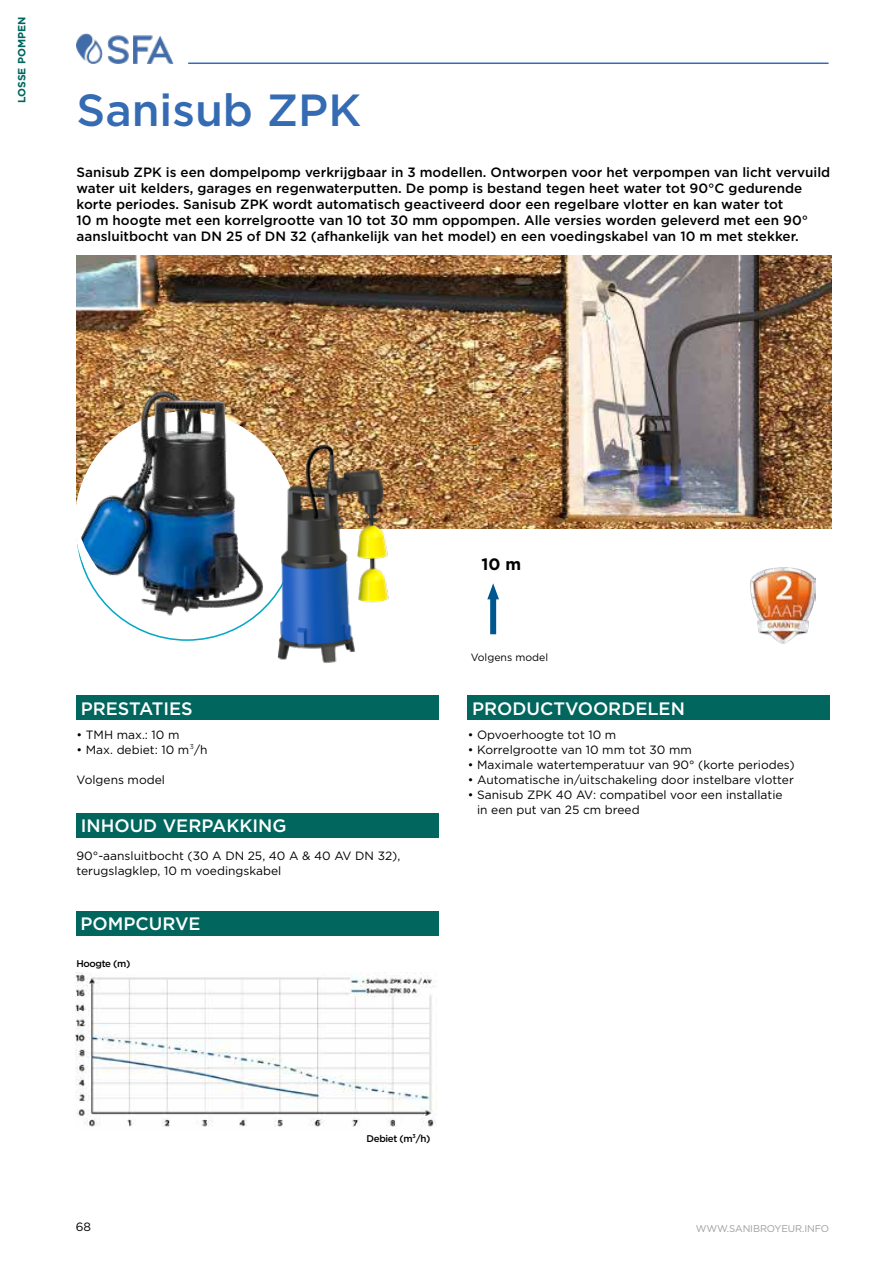
<style>
.page{position:relative;width:893px;height:1263px;background:#fff}
.page>*{position:absolute;margin:0;border:0;box-sizing:border-box;transform-origin:0 0}
.t1{font:500 45px "Gotham";color:#346bb3}
.t2{font:500 18px "Gotham";color:#fff}
.t3{font:700 16.5px "Gotham";color:#000}
.t4{font:500 13.5px/16.2px "Gotham";color:#000}
.t5{font:12px/15px "Gotham";color:#000}
.t6{font:10.5px "Gotham";color:#000}
.t7{font:700 10.5px "Gotham";color:#00665e}
.t8{font:500 9.75px "Gotham";letter-spacing:-.04em;color:#000}
.t9{font:9.75px "Gotham";letter-spacing:-.01em;color:#9d9d9c}
.s1{font-weight:300}
</style>
<div class="page">
<div style="left:468px;top:696px;width:362px;height:24px;background:#00665e"></div>
<div style="left:76px;top:912px;width:363px;height:24px;background:#00665e"></div>
<img style="left:75px;top:973px;width:362px;height:154px">
<div style="left:77px;top:696px;width:362px;height:24px;background:#00665e"></div>
<img style="left:77px;top:256px;width:754px;height:273px">
<div style="left:77px;top:813px;width:362px;height:24px;background:#00665e"></div>
<img style="left:76px;top:373px;width:200px;height:248px">
<img style="left:77px;top:33px;width:97px;height:31px">
<hr style="left:188px;top:63px;width:640px;height:1px;background:#346bb3">
<div style="left:490px;top:594px;width:6px;height:40px;background:#00568f"></div>
<svg style="left:487px;top:583px;width:12px;height:16px"></svg>
<img style="left:750px;top:567px;width:65px;height:77px">
<img style="left:187px;top:431px;width:249px;height:232px">
<p class="t7" style="left:15px;top:103px;width:87px;rotate:-90deg">LOSSE POMPEN</p>
<h1 class="t1" style="left:77px;top:80px;width:286px">Sanisub ZPK</h1>
<p class="t4" style="left:77px;top:164px;width:755px">Sanisub ZPK is een dompelpomp verkrijgbaar in 3 modellen. Ontworpen voor het verpompen van licht vervuild water uit kelders, garages en regenwaterputten. De pomp is bestand tegen heet water tot 90°C gedurende korte periodes. Sanisub ZPK wordt automatisch geactiveerd door een regelbare vlotter en kan water tot<br>10 m hoogte met een korrelgrootte van 10 tot 30 mm oppompen. Alle versies worden geleverd met een 90° aansluitbocht van DN 25 of DN 32 (afhankelijk van het model) en een voedingskabel van 10 m met stekker.</p>
<p class="t3" style="left:482px;top:553px;width:41px">10 m</p>
<h2 class="t2" style="left:81px;top:696px;width:113px">PRESTATIES</h2>
<p class="t5" style="left:77px;top:727px;width:104px">• TMH max.: 10 m</p>
<p class="t5" style="left:77px;top:742px;width:133px">• Max. debiet: 10 m<span class="s1">³</span>/h</p>
<p class="t5" style="left:77px;top:772px;width:90px">Volgens model</p>
<h2 class="t2" style="left:81px;top:813px;width:207px">INHOUD VERPAKKING</h2>
<p class="t5" style="left:77px;top:848px;width:325px">90°-aansluitbocht (30 A DN 25, 40 A &amp; 40 AV DN 32), terugslagklep, 10 m voedingskabel</p>
<h2 class="t2" style="left:81px;top:912px;width:122px">POMPCURVE</h2>
<p class="t8" style="left:77px;top:957px;width:55px">Hoogte (m)</p>
<p class="t6" style="left:471px;top:650px;width:79px">Volgens model</p>
<h2 class="t2" style="left:472px;top:696px;width:214px">PRODUCTVOORDELEN</h2>
<p class="t5" style="left:468px;top:727px;width:150px">• Opvoerhoogte tot 10 m</p>
<p class="t5" style="left:468px;top:742px;width:226px">• Korrelgrootte van 10 mm tot 30 mm</p>
<p class="t5" style="left:468px;top:757px;width:329px">• Maximale watertemperatuur van 90° (korte periodes)</p>
<p class="t5" style="left:468px;top:772px;width:328px">• Automatische in/uitschakeling door instelbare vlotter</p>
<p class="t5" style="left:477px;top:787px;width:307px;text-indent:-9px">• Sanisub ZPK 40 AV: compatibel voor een installatie in een put van 25 cm breed</p>
<p class="t8" style="left:367px;top:1132px;width:65px">Debiet (m³/h)</p>
<p class="t5" style="left:76px;top:1219px;width:17px">68</p>
<p class="t9" style="left:696px;top:1222px;width:135px">WWW.SANIBROYEUR.INFO</p>
</div>
